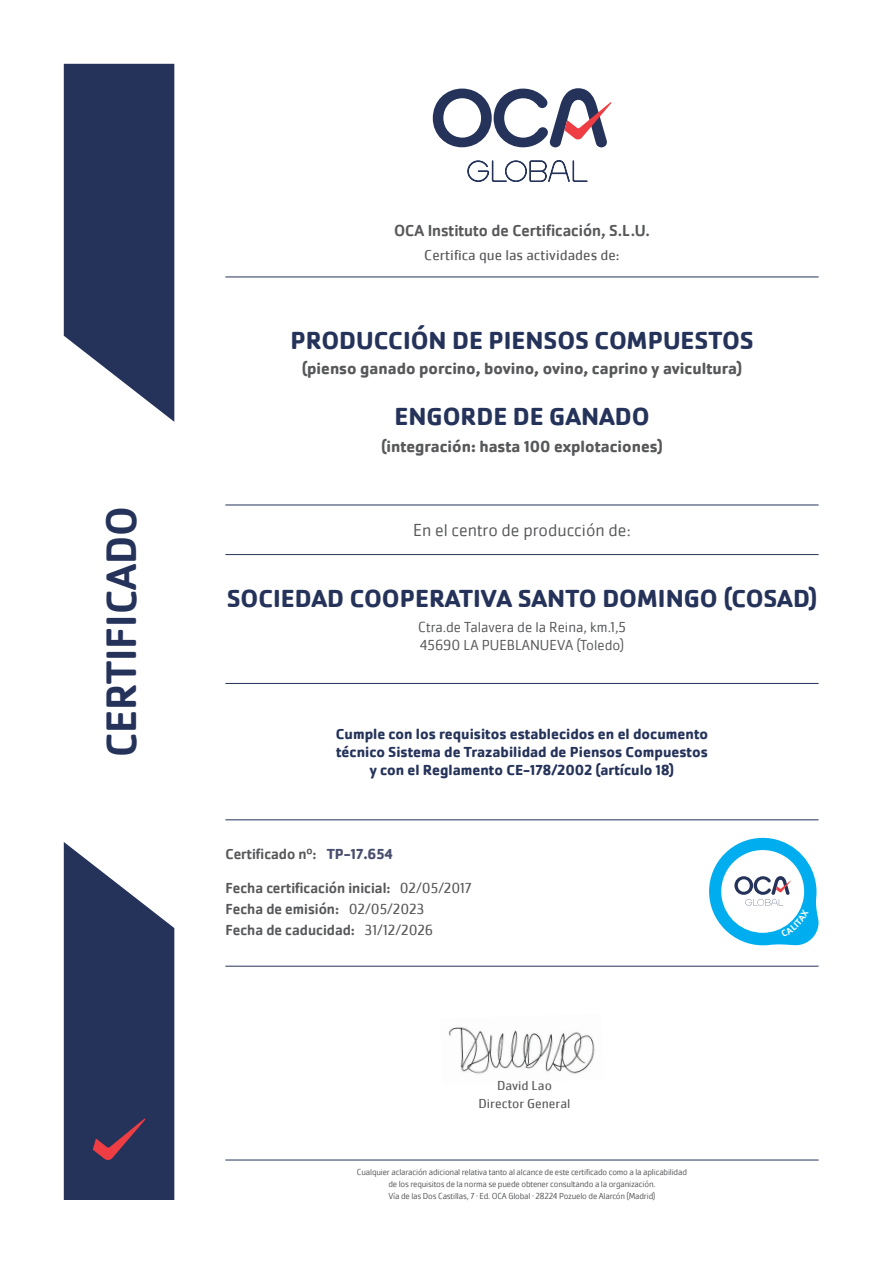
<style>
.page{position:relative;width:893px;height:1263px;background:#fff}
.page>*{position:absolute;margin:0;border:0;box-sizing:border-box;transform-origin:0 0}
.t1{font:500 43.95px "Cachet Pro";color:#25335a}
.t2{font:700 25.5px "Cachet Pro";color:#25335a}
.t3{font:300 18px "Cachet Pro";color:#57585a}
.t4{font:700 16.5px "Cachet Pro";color:#57585a}
.t5{font:500 16.5px "Cachet Pro";color:#57585a}
.t6{font:700 15px "Cachet Pro";color:#25335a}
.t7{font:500 15px "Cachet Pro";color:#57585a}
.t8{font:15px "Cachet Pro";color:#57585a}
.t9{font:300 15px/18px "Cachet Pro";color:#57585a}
.t10{font:700 15px "Cachet Pro";color:#494e6e}
.t11{font:13.5px "Cachet Pro";color:#57585a}
.t12{font:300 9px "Cachet Pro";letter-spacing:-.02em;color:#57585a}
</style>
<div class="page">
<svg style="left:64px;top:64px;width:110px;height:358px;background:#3f4b6d"></svg>
<svg style="left:64px;top:842px;width:110px;height:358px;background:#414b6d"></svg>
<svg style="left:433px;top:88px;width:179px;height:59px"></svg>
<svg style="left:467px;top:160px;width:121px;height:22px"></svg>
<hr style="left:225px;top:277px;width:594px;height:1px;background:#25335a">
<hr style="left:225px;top:554px;width:594px;height:1px;background:#25335a">
<hr style="left:225px;top:505px;width:594px;height:1px;background:#25335a">
<hr style="left:225px;top:819px;width:594px;height:1px;background:#25335a">
<hr style="left:225px;top:1160px;width:594px;height:1px;background:#25335a">
<hr style="left:225px;top:683px;width:594px;height:1px;background:#25335a">
<hr style="left:225px;top:966px;width:594px;height:1px;background:#25335a">
<img style="left:448px;top:1027px;width:147px;height:47px">
<svg style="left:709px;top:838px;width:110px;height:107px"></svg>
<p class="t1" style="left:96px;top:757px;width:253px;rotate:-90deg">CERTIFICADO</p>
<p class="t5" style="left:394px;top:221px;width:257px">OCA Instituto de Certificación, S.L.U.</p>
<p class="t8" style="left:424px;top:246px;width:197px">Certifica que las actividades de:</p>
<p class="t2" style="left:290px;top:324px;width:465px">PRODUCCIÓN DE PIENSOS COMPUESTOS</p>
<p class="t4" style="left:302px;top:358px;width:442px">(pienso ganado porcino, bovino, ovino, caprino y avicultura)</p>
<p class="t2" style="left:394px;top:400px;width:257px">ENGORDE DE GANADO</p>
<p class="t4" style="left:381px;top:436px;width:283px">(integración: hasta 100 explotaciones)</p>
<p class="t3" style="left:413px;top:520px;width:219px">En el centro de producción de:</p>
<p class="t2" style="left:227px;top:583px;width:592px">SOCIEDAD COOPERATIVA SANTO DOMINGO (COSAD)</p>
<p class="t9" style="left:418px;top:618px;width:209px">Ctra.de Talavera de la Reina, km.1,5<br>45690 LA PUEBLANUEVA (Toledo)</p>
<p class="t6" style="left:336px;top:725px;width:374px">Cumple con los requisitos establecidos en el documento</p>
<p class="t6" style="left:336px;top:743px;width:373px">técnico Sistema de Trazabilidad de Piensos Compuestos</p>
<p class="t6" style="left:370px;top:761px;width:306px">y con el Reglamento CE-178/2002 (artículo 18)</p>
<p class="t7" style="left:225px;top:845px;width:93px">Certificado nº:</p>
<p class="t7" style="left:225px;top:879px;width:167px">Fecha certificación inicial:</p>
<p class="t7" style="left:225px;top:900px;width:115px">Fecha de emisión:</p>
<p class="t7" style="left:225px;top:921px;width:131px">Fecha de caducidad:</p>
<p class="t8" style="left:365px;top:921px;width:70px">31/12/2026</p>
<p class="t10" style="left:327px;top:845px;width:68px">TP-17.654</p>
<p class="t8" style="left:400px;top:879px;width:74px">02/05/2017</p>
<p class="t8" style="left:349px;top:900px;width:77px">02/05/2023</p>
<p class="t11" style="left:497px;top:1078px;width:56px">David Lao</p>
<p class="t11" style="left:478px;top:1095px;width:93px">Director General</p>
<p class="t12" style="left:357px;top:1166px;width:332px">Cualquier aclaración adicional relativa tanto al alcance de este certificado como a la aplicabilidad</p>
<p class="t12" style="left:388px;top:1178px;width:269px">de los requisitos de la norma se puede obtener consultando a la organización.</p>
<p class="t12" style="left:388px;top:1190px;width:268px">Vía de las Dos Castillas, 7 · Ed. OCA Global · 28224 Pozuelo de Alarcón (Madrid)</p>
</div>
